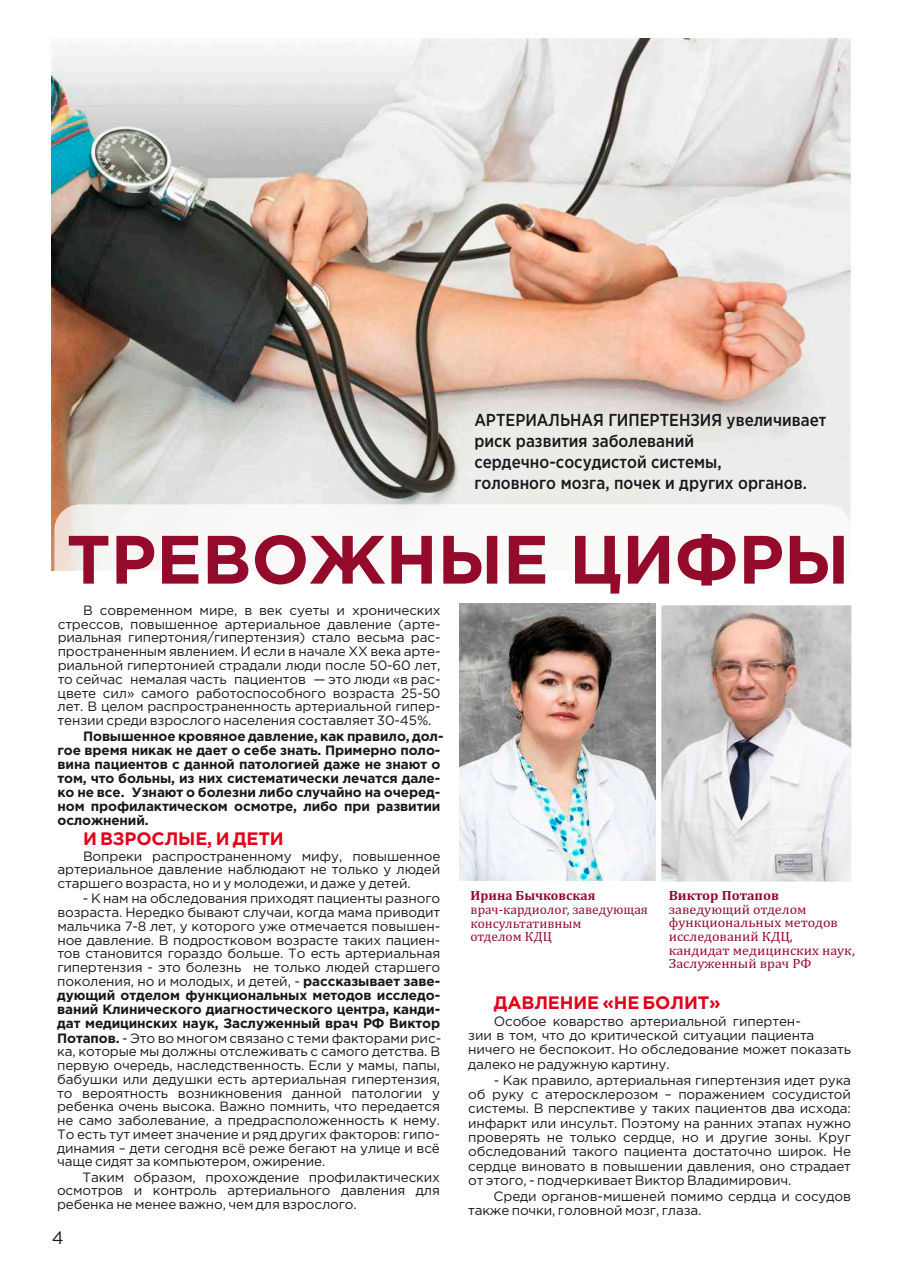
<style>
.page{position:relative;width:902px;height:1285px;background:#fff}
.page>*{position:absolute;margin:0;border:0;box-sizing:border-box;transform-origin:0 0}
.t1{font:700 68.25px "Gotham Pro";color:#940a2b}
.t2{font:700 18px "Gotham Pro";letter-spacing:-.01em;color:#e2001a}
.t3{font:17.85px "Gotham Pro";color:#1a171c}
.t4{font:500 17.25px/21px "Gotham Pro Narrow";color:#1a171c}
.t5{font:13.5px/13.8px "Gotham Pro";letter-spacing:-.01em;color:#1a171c;text-align:justify}
.t6{font:700 13.5px/14.1px "Gotham Pro";letter-spacing:-.01em;color:#1a171c}
.t7{font:13.5px/13.6px "Cambria";color:#940a2b;scale:1.04 1}
.t8{font:13.5px/13.6px "Cambria";color:#940a2b}
.t9{font:700 13.5px "Cambria";color:#940a2b}
.t10{font:700 13.5px "Cambria";color:#940a2b;scale:1.04 1}
.s1{font-weight:700}
</style>
<div class="page">
<img style="left:52px;top:38px;width:798px;height:532px">
<svg style="left:54px;top:504px;width:797px;height:107px"></svg>
<img style="left:460px;top:603px;width:195px;height:277px">
<img style="left:661px;top:605px;width:190px;height:276px">
<p class="t4" style="left:474px;top:410px;width:353px">АРТЕРИАЛЬНАЯ ГИПЕРТЕНЗИЯ увеличивает риск развития заболеваний сердечно-сосудистой системы,<br>головного мозга, почек и других органов.</p>
<h1 class="t1" style="left:66px;top:533px;width:784px">ТРЕВОЖНЫЕ ЦИФРЫ</h1>
<p class="t5" style="left:58px;top:604px;width:384px;text-indent:26px">В современном мире, в век суеты и хронических стрессов, повышенное артериальное давление (арте&shy;риальная гипертония/гипертензия) стало весьма рас&shy;пространенным явлением. И если в начале XX века арте&shy;риальной гипертонией страдали люди после 50-60 лет, то сейчас немалая часть пациентов — это люди «в рас&shy;цвете сил» самого работоспособного возраста 25-50 лет. В целом распространенность артериальной гипер&shy;тензии среди взрослого населения составляет 30-45%.</p>
<p class="t6" style="left:57px;top:729px;width:387px;text-indent:26px">Повышенное кровяное давление, как правило, дол&shy;гое время никак не дает о себе знать. Примерно поло&shy;вина пациентов с данной патологией даже не знают о том, что больны, из них систематически лечатся дале&shy;ко не все. Узнают о болезни либо случайно на очеред&shy;ном профилактическом осмотре, либо при развитии осложнений.</p>
<h2 class="t2" style="left:83px;top:831px;width:202px">И ВЗРОСЛЫЕ, И ДЕТИ</h2>
<p class="t5" style="left:57px;top:849px;width:384px;text-indent:26px">Вопреки распространенному мифу, повышенное артериальное давление наблюдают не только у людей старшего возраста, но и у молодежи, и даже у детей.</p>
<p class="t5" style="left:57px;top:892px;width:385px;text-indent:26px">- К нам на обследования приходят пациенты разного возраста. Нередко бывают случаи, когда мама приводит мальчика 7-8 лет, у которого уже отмечается повышен&shy;ное давление. В подростковом возрасте таких пациен&shy;тов становится гораздо больше. То есть артериальная гипертензия - это болезнь не только людей старшего поколения, но и молодых, и детей, - <span class="s1">рассказывает заве&shy;дующий отделом функциональных методов исследо&shy;ваний Клинического диагностического центра, канди&shy;дат медицинских наук, Заслуженный врач РФ Виктор Потапов.</span> - Это во многом связано с теми факторами рис&shy;ка, которые мы должны отслеживать с самого детства. В первую очередь, наследственность. Если у мамы, папы, бабушки или дедушки есть артериальная гипертензия, то вероятность возникновения данной патологии у ребенка очень высока. Важно помнить, что передается не само заболевание, а предрасположенность к нему.<br>То есть тут имеет значение и ряд других факторов: гипо&shy;динамия – дети сегодня всё реже бегают на улице и всё чаще сидят за компьютером, ожирение.</p>
<p class="t5" style="left:57px;top:1170px;width:384px;text-indent:26px">Таким образом, прохождение профилактических осмотров и контроль артериального давления для ребенка не менее важно, чем для взрослого.</p>
<h3 class="t3" style="left:52px;top:1230px;width:13px">4</h3>
<p class="t9" style="left:470px;top:889px;width:126px">Ирина Бычковская</p>
<p class="t8" style="left:470px;top:903px;width:179px">врач-кардиолог, заведующая консультативным<br>отделом КДЦ</p>
<p class="t10" style="left:668px;top:889px;width:107px">Виктор Потапов</p>
<p class="t7" style="left:668px;top:902px;width:180px">заведующий отделом функциональных методов исследований КДЦ, кандидат медицинских наук,<br>Заслуженный врач РФ</p>
<h2 class="t2" style="left:493px;top:995px;width:228px">ДАВЛЕНИЕ «НЕ БОЛИТ»</h2>
<p class="t5" style="left:468px;top:1014px;width:384px;line-height:14.4px;text-align:left;text-indent:26px">Особое коварство артериальной гипертен-<br>зии в том, что до критической ситуации пациента ничего не беспокоит. Но обследование может показать далеко не радужную картину.</p>
<p class="t5" style="left:468px;top:1073px;width:384px;line-height:14.4px;text-indent:26px">- Как правило, артериальная гипертензия идет рука об руку с атеросклерозом – поражением сосудистой системы. В перспективе у таких пациентов два исхода: инфаркт или инсульт. Поэтому на ранних этапах нужно проверять не только сердце, но и другие зоны. Круг обследований такого пациента достаточно широк. Не сердце виновато в повышении давления, оно страдает от этого, - подчеркивает Виктор Владимирович.</p>
<p class="t5" style="left:468px;top:1189px;width:384px;line-height:14.4px;text-indent:26px">Среди органов-мишеней помимо сердца и сосудов также почки, головной мозг, глаза.</p>
</div>
